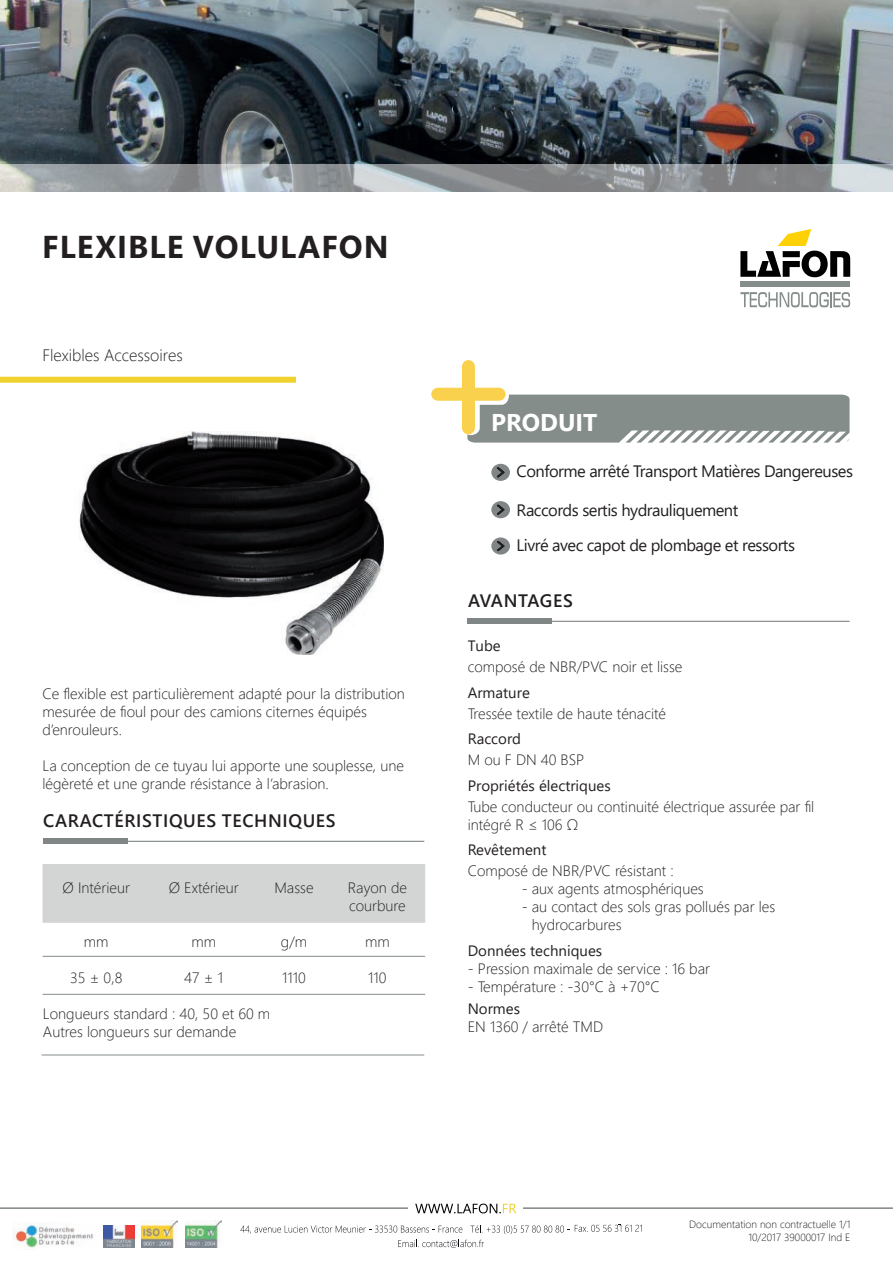
<style>
.page{position:relative;width:893px;height:1263px;background:#fff}
.page>*{position:absolute;margin:0;border:0;box-sizing:border-box;transform-origin:0 0}
.t1{font:700 31.5px "Segoe UI";letter-spacing:.035em;color:#231f20}
.t2{font:700 24.15px "Segoe UI";color:#fff}
.t3{font:600 18px "Segoe UI";letter-spacing:.035em;color:#231f20}
.t4{font:16.5px/34.8px "Segoe UI";letter-spacing:-.03em;color:#231f20}
.t5{font:300 16.5px "Segoe UI";color:#231f20}
.t6{font:300 15px/18px "Segoe UI";color:#231f20}
.t7{font:15px "Segoe UI";color:#231f20}
.t8{font:300 10.5px/12.6px "Segoe UI";color:#231f20;text-align:right}
</style>
<div class="page">
<img style="left:0;top:0;width:893px;height:164px">
<div style="left:740px;top:282px;width:110px;height:5px;background:#858d8b"></div>
<svg style="left:740px;top:229px;width:110px;height:48px"></svg>
<svg style="left:740px;top:292px;width:110px;height:15px"></svg>
<svg style="left:434px;top:360px;width:415px;height:83px"></svg>
<div style="left:462px;top:360px;width:13px;height:74px;background:#fad14d;border-radius:7px"></div>
<div style="left:431px;top:388px;width:75px;height:13px;background:#fad14d;border-radius:7px"></div>
<div style="left:0;top:377px;width:296px;height:6px;background:#efd22d"></div>
<hr style="left:0;top:1207px;width:893px;height:2px;background:#808586">
<div style="left:409px;top:1201px;width:114px;height:16px;background:#fff"></div>
<svg style="left:415px;top:1203px;width:101px;height:10px"></svg>
<svg style="left:240px;top:1225px;width:222px;height:9px"></svg>
<svg style="left:470px;top:1224px;width:172px;height:10px"></svg>
<svg style="left:398px;top:1240px;width:86px;height:8px"></svg>
<img style="left:186px;top:1220px;width:35px;height:27px">
<img style="left:142px;top:1220px;width:35px;height:27px">
<img style="left:103px;top:1225px;width:31px;height:23px">
<img style="left:12px;top:1223px;width:81px;height:25px">
<svg style="left:0;top:164px;width:893px;height:27px;background:#9b9fa2"></svg>
<div style="left:43px;top:864px;width:382px;height:59px;background:#d3d5d5"></div>
<div style="left:43px;top:838px;width:84px;height:6px;background:#808586"></div>
<hr style="left:47px;top:841px;width:377px;height:1px;background:#808586">
<div style="left:491px;top:464px;width:19px;height:17px;background:#808586;border-radius:50%"></div>
<div style="left:491px;top:501px;width:19px;height:17px;background:#808586;border-radius:50%"></div>
<div style="left:491px;top:537px;width:19px;height:18px;background:#808586;border-radius:50%"></div>
<svg style="left:497px;top:467px;width:7px;height:10px"></svg>
<svg style="left:497px;top:505px;width:7px;height:10px"></svg>
<svg style="left:497px;top:541px;width:7px;height:10px"></svg>
<div style="left:468px;top:618px;width:84px;height:6px;background:#808586"></div>
<hr style="left:472px;top:621px;width:377px;height:1px;background:#808586">
<img style="left:79px;top:432px;width:305px;height:223px">
<hr style="left:43px;top:956px;width:382px;height:1px;background:#858d8b">
<hr style="left:43px;top:994px;width:382px;height:1px;background:#858d8b">
<hr style="left:42px;top:1054px;width:382px;height:1px;background:#858d8b">
<h1 class="t1" style="left:42px;top:218px;width:348px">FLEXIBLE VOLULAFON</h1>
<p class="t5" style="left:43px;top:339px;width:142px">Flexibles Accessoires</p>
<p class="t6" style="left:43px;top:683px;width:364px">Ce flexible est particulièrement adapté pour la distribution mesurée de fioul pour des camions citernes équipés d’enrouleurs.</p>
<p class="t6" style="left:43px;top:755px;width:363px">La conception de ce tuyau lui apporte une souplesse, une légèreté et une grande résistance à l’abrasion.</p>
<p class="t3" style="left:43px;top:803px;width:294px">CARACTÉRISTIQUES TECHNIQUES</p>
<p class="t6" style="left:63px;top:877px;width:69px">Ø Intérieur</p>
<p class="t6" style="left:84px;top:931px;width:26px">mm</p>
<p class="t6" style="left:70px;top:967px;width:54px">35 ± 0,8</p>
<p class="t6" style="left:169px;top:877px;width:71px">Ø Extérieur</p>
<p class="t6" style="left:191px;top:931px;width:26px">mm</p>
<p class="t6" style="left:184px;top:967px;width:40px">47 ± 1</p>
<p class="t6" style="left:274px;top:877px;width:41px">Masse</p>
<p class="t6" style="left:281px;top:931px;width:28px">g/m</p>
<p class="t6" style="left:282px;top:967px;width:25px">1110</p>
<p class="t6" style="left:43px;top:1003px;width:229px">Longueurs standard : 40, 50 et 60 m<br>Autres longueurs sur demande</p>
<p class="t6" style="left:348px;top:877px;width:61px">Rayon de courbure</p>
<p class="t6" style="left:365px;top:931px;width:26px">mm</p>
<p class="t6" style="left:368px;top:967px;width:20px">110</p>
<h2 class="t2" style="left:491px;top:400px;width:108px">PRODUIT</h2>
<p class="t4" style="left:517px;top:452px;width:338px">Conforme arrêté Transport Matières Dangereuses</p>
<p class="t4" style="left:517px;top:492px;width:280px">Raccords sertis hydrauliquement<br>Livré avec capot de plombage et ressorts</p>
<p class="t3" style="left:468px;top:583px;width:106px">AVANTAGES</p>
<p class="t7" style="left:468px;top:632px;width:35px">Tube</p>
<p class="t6" style="left:468px;top:657px;width:216px">composé de NBR/PVC noir et lisse</p>
<p class="t7" style="left:468px;top:678px;width:64px">Armature</p>
<p class="t6" style="left:468px;top:703px;width:200px">Tressée textile de haute ténacité</p>
<p class="t7" style="left:468px;top:725px;width:55px">Raccord</p>
<p class="t6" style="left:468px;top:750px;width:118px">M ou F DN 40 BSP</p>
<p class="t7" style="left:468px;top:771px;width:145px">Propriétés électriques</p>
<p class="t6" style="left:468px;top:796px;width:348px">Tube conducteur ou continuité électrique assurée par fil intégré R ≤ 106 Ω</p>
<p class="t7" style="left:468px;top:836px;width:80px">Revêtement</p>
<p class="t6" style="left:468px;top:861px;width:207px">Composé de NBR/PVC résistant :</p>
<p class="t6" style="left:522px;top:879px;width:184px">- aux agents atmosphériques</p>
<p class="t6" style="left:532px;top:897px;width:245px;text-indent:-10px">- au contact des sols gras pollués par les hydrocarbures</p>
<p class="t7" style="left:468px;top:936px;width:136px">Données techniques</p>
<p class="t6" style="left:468px;top:958px;width:244px">- Pression maximale de service : 16 bar</p>
<p class="t6" style="left:468px;top:976px;width:194px">- Température : -30°C à +70°C</p>
<p class="t7" style="left:468px;top:995px;width:54px">Normes</p>
<p class="t6" style="left:468px;top:1017px;width:137px">EN 1360 / arrêté TMD</p>
<p class="t8" style="left:689px;top:1217px;width:163px">Documentation non contractuelle 1/1<br>10/2017 39000017 Ind E</p>
</div>
